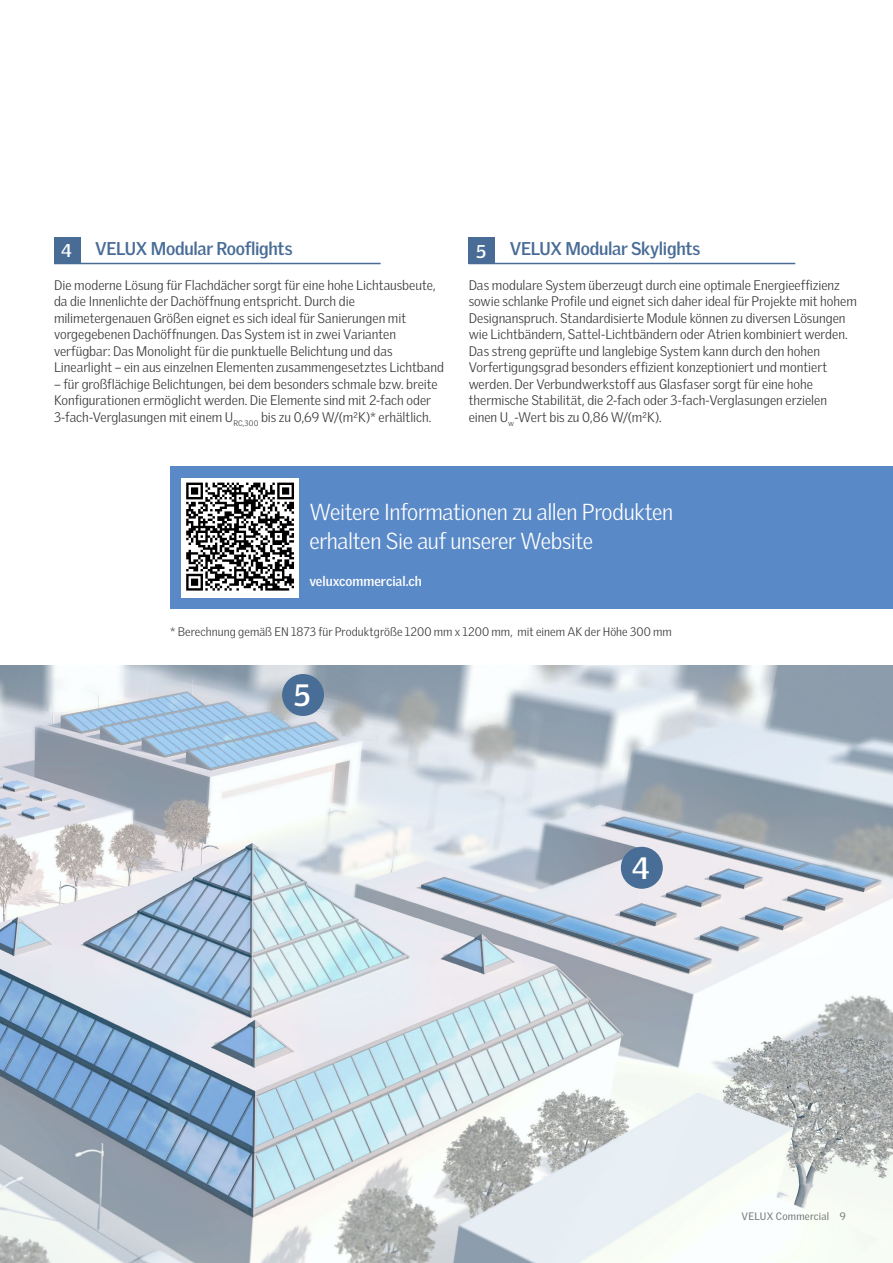
<style>
.page{position:relative;width:893px;height:1263px;background:#fff}
.page>*{position:absolute;margin:0;border:0;box-sizing:border-box;transform-origin:0 0}
.VDS_body{font:700 30px "Velux Gothic";color:#fff}
.VDS_body-2{font:300 22.5px/28.5px "Velux Gothic";letter-spacing:-.015em;color:#fff}
.VDS_body-3{font:700 18px "Velux Gothic";letter-spacing:-.02em;color:#486c96}
.VDS_body-4{font:700 18px "Velux Gothic";color:#fff}
.VDS_body-5{font:300 13.5px/16.5px "Velux Gothic";color:#383837}
.VDS_body-6{font:700 13.5px "Velux Gothic";color:#fff}
.VDS_body-7{font:300 12px "Velux Gothic";letter-spacing:.005em;color:#383837}
.t1{font:10.5px "Velux Gothic";letter-spacing:.015em;color:#777878}
</style>
<div class="page">
<img style="left:0;top:665px;width:893px;height:598px">
<div style="left:469px;top:237px;width:26px;height:26px;background:#486c96"></div>
<hr style="left:469px;top:263px;width:326px;height:1px;background:#486c96">
<div style="left:54px;top:237px;width:26px;height:26px;background:#486c96"></div>
<hr style="left:54px;top:263px;width:327px;height:1px;background:#486c96">
<div style="left:282px;top:674px;width:42px;height:42px;background:#486d96;border-radius:50%"></div>
<div style="left:621px;top:847px;width:42px;height:42px;background:#486d96;border-radius:50%"></div>
<div style="left:170px;top:466px;width:723px;height:143px;background:#5989c7"></div>
<img style="left:182px;top:478px;width:116px;height:119px">
<p class="VDS_body-3" style="left:95px;top:238px;width:199px">VELUX Modular Rooflights</p>
<p class="VDS_body-4" style="left:476px;top:241px;width:12px">5</p>
<p class="VDS_body-5" style="left:54px;top:276px;width:392px">Die moderne Lösung für Flachdächer sorgt für eine hohe Lichtausbeute, da die Innenlichte der Dachöffnung entspricht. Durch die milimetergenauen Größen eignet es sich ideal für Sanierungen mit vorgegebenen Dachöffnungen. Das System ist in zwei Varianten verfügbar: Das Monolight für die punktuelle Belichtung und das Linearlight – ein aus einzelnen Elementen zusammengesetztes Lichtband</p>
<p class="VDS_body-5" style="left:54px;top:375px;width:385px">– für großflächige Belichtungen, bei dem besonders schmale bzw. breite<br>Konfigurationen ermöglicht werden. Die Elemente sind mit 2-fach oder<br>3-fach-Verglasungen mit einem U<sub>RC,300</sub> bis zu 0,69 W/(m²K)* erhältlich.</p>
<p class="VDS_body-3" style="left:510px;top:238px;width:192px">VELUX Modular Skylights</p>
<p class="VDS_body-5" style="left:469px;top:276px;width:390px">Das modulare System überzeugt durch eine optimale Energieeffizienz sowie schlanke Profile und eignet sich daher ideal für Projekte mit hohem Designanspruch. Standardisierte Module können zu diversen Lösungen wie Lichtbändern, Sattel-Lichtbändern oder Atrien kombiniert werden.<br>Das streng geprüfte und langlebige System kann durch den hohen Vorfertigungsgrad besonders effizient konzeptioniert und montiert werden. Der Verbundwerkstoff aus Glasfaser sorgt für eine hohe thermische Stabilität, die 2-fach oder 3-fach-Verglasungen erzielen einen U<sub>w</sub>-Wert bis zu 0,86 W/(m²K).</p>
<p class="VDS_body-4" style="left:61px;top:240px;width:12px">4</p>
<p class="VDS_body-2" style="left:309px;top:497px;width:365px">Weitere Informationen zu allen Produkten erhalten Sie auf unserer Website</p>
<p class="VDS_body-6" style="left:309px;top:572px;width:114px">veluxcommercial.ch</p>
<p class="VDS_body-7" style="left:170px;top:624px;width:503px">* Berechnung gemäß EN 1873 für Produktgröße 1200 mm x 1200 mm, mit einem AK der Höhe 300 mm</p>
<p class="VDS_body" style="left:294px;top:677px;width:18px">5</p>
<p class="VDS_body" style="left:632px;top:850px;width:19px">4</p>
<p class="t1" style="left:742px;top:1210px;width:89px">VELUX Commercial</p>
<p class="t1" style="left:840px;top:1210px;width:7px">9</p>
</div>
